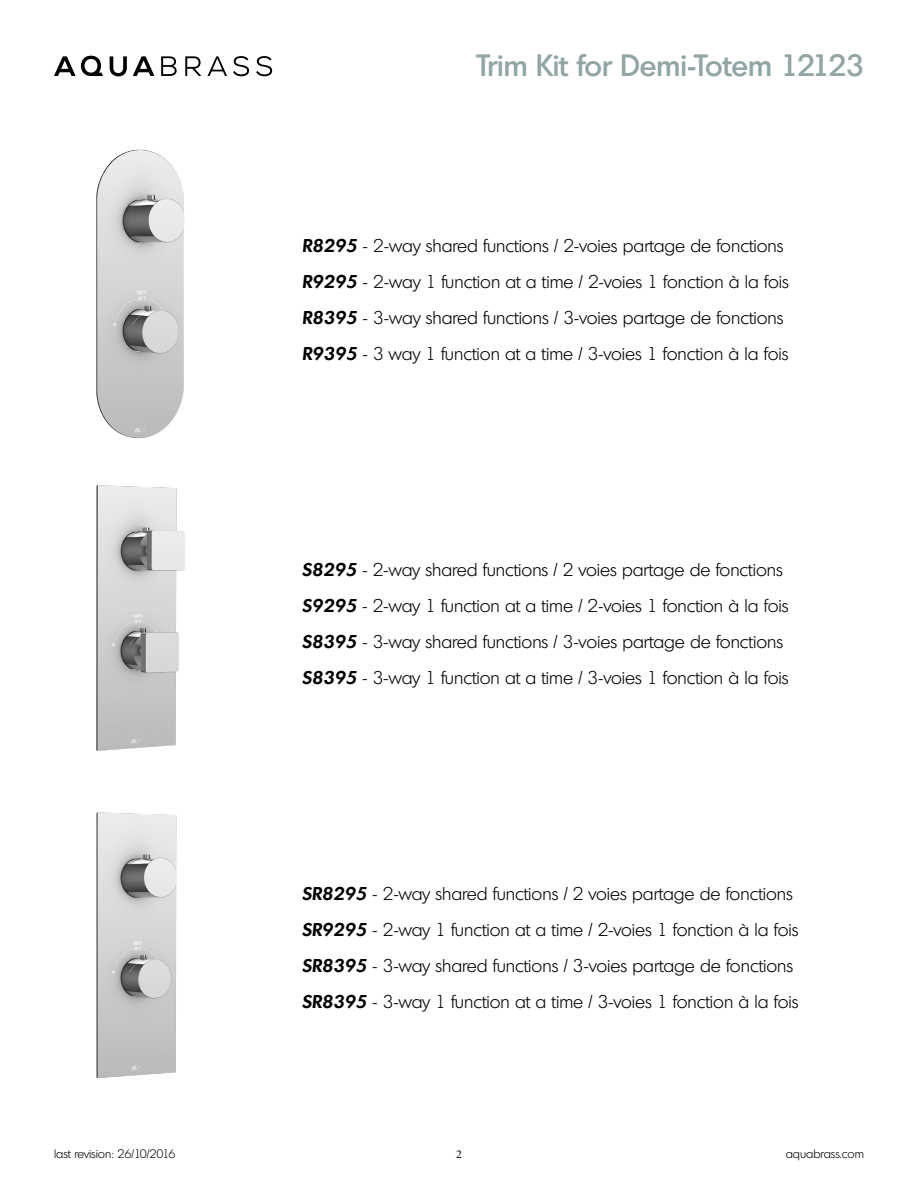
<style>
.page{position:relative;width:918px;height:1188px;background:#fff}
.page>*{position:absolute;margin:0;border:0;box-sizing:border-box;transform-origin:0 0}
.t1{font:500 30px "Montreal Serial";color:#91a5a5}
.t2{font:300 18px/36px "Montreal Serial";color:#000}
.t3{font:300 12px "Montreal Serial";color:#000}
.t4{font:12px "Minion Pro";color:#000}
.s1{font-weight:700;font-style:italic}
</style>
<div class="page">
<svg style="left:110px;top:56px;width:17px;height:20px"></svg>
<svg style="left:133px;top:56px;width:21px;height:20px"></svg>
<svg style="left:161px;top:56px;width:16px;height:20px"></svg>
<svg style="left:185px;top:56px;width:16px;height:20px"></svg>
<svg style="left:208px;top:56px;width:19px;height:20px"></svg>
<svg style="left:233px;top:56px;width:16px;height:20px"></svg>
<svg style="left:256px;top:56px;width:16px;height:20px"></svg>
<svg style="left:54px;top:56px;width:49px;height:20px"></svg>
<img style="left:96px;top:150px;width:89px;height:288px">
<img style="left:96px;top:485px;width:89px;height:266px">
<img style="left:97px;top:812px;width:80px;height:266px">
<h1 class="t1" style="left:477px;top:46px;width:389px">Trim Kit for Demi-Totem 12123</h1>
<p class="t2" style="left:302px;top:227px;width:488px"><span class="s1">R8295</span> - 2-way shared functions / 2-voies partage de fonctions <span class="s1">R9295</span> - 2-way 1 function at a time / 2-voies 1 fonction à la fois <span class="s1">R8395</span> - 3-way shared functions / 3-voies partage de fonctions <span class="s1">R9395</span> - 3 way 1 function at a time / 3-voies 1 fonction à la fois</p>
<p class="t2" style="left:302px;top:551px;width:488px"><span class="s1">S8295</span> - 2-way shared functions / 2 voies partage de fonctions <span class="s1">S9295</span> - 2-way 1 function at a time / 2-voies 1 fonction à la fois <span class="s1">S8395</span> - 3-way shared functions / 3-voies partage de fonctions <span class="s1">S8395</span> - 3-way 1 function at a time / 3-voies 1 fonction à la fois</p>
<p class="t2" style="left:302px;top:875px;width:498px"><span class="s1">SR8295</span> - 2-way shared functions / 2 voies partage de fonctions <span class="s1">SR9295</span> - 2-way 1 function at a time / 2-voies 1 fonction à la fois <span class="s1">SR8395</span> - 3-way shared functions / 3-voies partage de fonctions <span class="s1">SR8395</span> - 3-way 1 function at a time / 3-voies 1 fonction à la fois</p>
<p class="t3" style="left:54px;top:1146px;width:123px">last revision: 26/10/2016</p>
<p class="t4" style="left:456px;top:1146px;width:7px">2</p>
<p class="t3" style="left:786px;top:1146px;width:80px">aquabrass.com</p>
</div>
